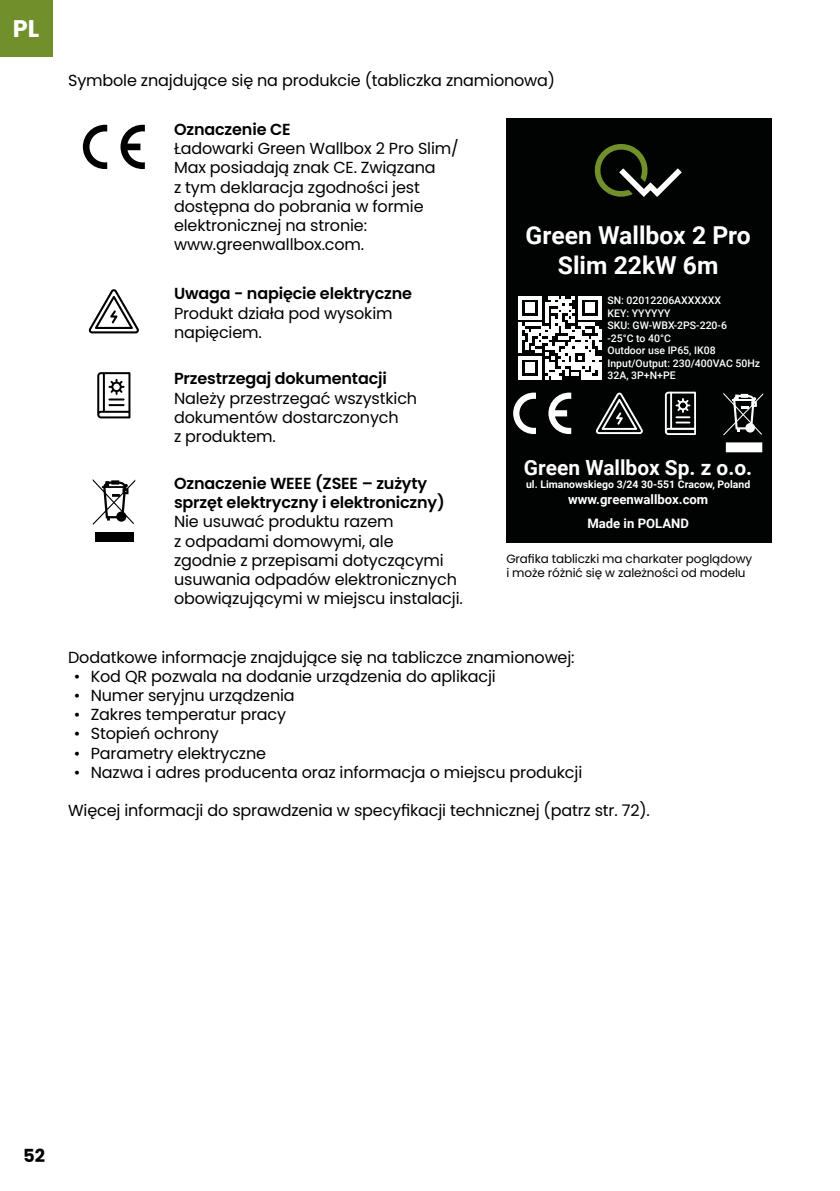
<style>
.page{position:relative;width:840px;height:1191px;background:#fff}
.page>*{position:absolute;margin:0;border:0;box-sizing:border-box;transform-origin:0 0}
.t1{font:700 24.6px/29.6px "Roboto";color:#fff;text-align:center}
.t2{font:700 24px "Poppins";color:#fff}
.t3{font:700 20.8px "Roboto";color:#fff}
.t4{font:700 18px "Poppins";color:#000}
.t5{font:16px/19.2px "Poppins";letter-spacing:-.01em;color:#000}
.t6{font:600 16px/19.2px "Poppins";letter-spacing:-.01em;color:#000}
.t7{font:700 13.2px "Roboto";color:#fff}
.t8{font:700 13px "Roboto";color:#fff}
.t9{font:12px/14.4px "Poppins";letter-spacing:-.01em;color:#000}
.t10{font:500 10.4px/12.6px "Roboto";color:#fff}
.t11{font:700 10.4px "Roboto";color:#fff}
</style>
<div class="page">
<div style="left:0;top:0;width:52px;height:56px;background:#71902b"></div>
<div style="left:506px;top:118px;width:265px;height:425px;background:#010202"></div>
<svg style="left:594px;top:144px;width:87px;height:53px"></svg>
<svg style="left:518px;top:296px;width:83px;height:83px"></svg>
<svg style="left:596px;top:392px;width:47px;height:42px"></svg>
<div style="left:726px;top:443px;width:35px;height:9px;background:#fff"></div>
<svg style="left:723px;top:392px;width:39px;height:43px"></svg>
<svg style="left:513px;top:392px;width:22px;height:42px"></svg>
<svg style="left:548px;top:392px;width:23px;height:42px"></svg>
<svg style="left:664px;top:391px;width:32px;height:44px"></svg>
<svg style="left:83px;top:125px;width:24px;height:44px"></svg>
<svg style="left:120px;top:125px;width:25px;height:44px"></svg>
<svg style="left:89px;top:289px;width:50px;height:44px"></svg>
<svg style="left:97px;top:372px;width:33px;height:46px"></svg>
<div style="left:96px;top:532px;width:38px;height:10px;background:#000"></div>
<svg style="left:92px;top:479px;width:43px;height:46px"></svg>
<h2 class="t2" style="left:13px;top:15px;width:28px">PL</h2>
<p class="t5" style="left:68px;top:71px;width:488px">Symbole znajdujące się na produkcie (tabliczka znamionowa)</p>
<p class="t6" style="left:174px;top:120px;width:118px">Oznaczenie CE</p>
<p class="t5" style="left:174px;top:139px;width:286px">Ładowarki Green Wallbox 2 Pro Slim/<br>Max posiadają znak CE. Związana<br>z tym deklaracja zgodności jest dostępna do pobrania w formie elektronicznej na stronie: www.greenwallbox.com.</p>
<p class="t6" style="left:174px;top:284px;width:239px">Uwaga - napięcie elektryczne</p>
<p class="t5" style="left:174px;top:303px;width:220px">Produkt działa pod wysokim napięciem.</p>
<p class="t6" style="left:174px;top:369px;width:214px">Przestrzegaj dokumentacji</p>
<p class="t5" style="left:174px;top:388px;width:244px">Należy przestrzegać wszystkich dokumentów dostarczonych<br>z produktem.</p>
<p class="t6" style="left:174px;top:474px;width:272px">Oznaczenie WEEE (ZSEE – zużyty sprzęt elektryczny i elektroniczny)</p>
<p class="t5" style="left:174px;top:512px;width:290px">Nie usuwać produktu razem<br>z odpadami domowymi, ale<br>zgodnie z przepisami dotyczącymi usuwania odpadów elektronicznych obowiązującymi w miejscu instalacji.</p>
<h1 class="t1" style="left:525px;top:219px;width:227px">Green Wallbox 2 Pro<br>Slim 22kW 6m</h1>
<p class="t10" style="left:607px;top:294px;width:154px">SN: 02012206AXXXXXX<br>KEY: YYYYYY<br>SKU: GW-WBX-2PS-220-6<br>-25°C to 40°C<br>Outdoor use IP65, IK08<br>Input/Output: 230/400VAC 50Hz<br>32A, 3P+N+PE</p>
<h3 class="t3" style="left:523px;top:453px;width:230px">Green Wallbox Sp. z o.o.</h3>
<p class="t11" style="left:526px;top:477px;width:225px">ul. Limanowskiego 3/24 30-551 Cracow, Poland</p>
<p class="t7" style="left:567px;top:490px;width:142px">www.greenwallbox.com</p>
<p class="t8" style="left:587px;top:514px;width:103px">Made in POLAND</p>
<p class="t9" style="left:506px;top:551px;width:247px">Grafika tabliczki ma charkater poglądowy i może różnić się w zależności od modelu</p>
<p class="t5" style="left:68px;top:647px;width:507px">Dodatkowe informacje znajdujące się na tabliczce znamionowej:</p>
<p class="t5" style="left:74px;top:666px;width:423px">• Kod QR pozwala na dodanie urządzenia do aplikacji</p>
<p class="t5" style="left:74px;top:686px;width:222px">• Numer seryjnu urządzenia</p>
<p class="t5" style="left:74px;top:705px;width:214px">• Zakres temperatur pracy</p>
<p class="t5" style="left:74px;top:724px;width:147px">• Stopień ochrony</p>
<p class="t5" style="left:74px;top:743px;width:194px">• Parametry elektryczne</p>
<p class="t5" style="left:74px;top:762px;width:509px">• Nazwa i adres producenta oraz informacja o miejscu produkcji</p>
<p class="t5" style="left:68px;top:801px;width:583px">Więcej informacji do sprawdzenia w specyfikacji technicznej (patrz str. 72).</p>
<p class="t4" style="left:23px;top:1145px;width:23px">52</p>
</div>
